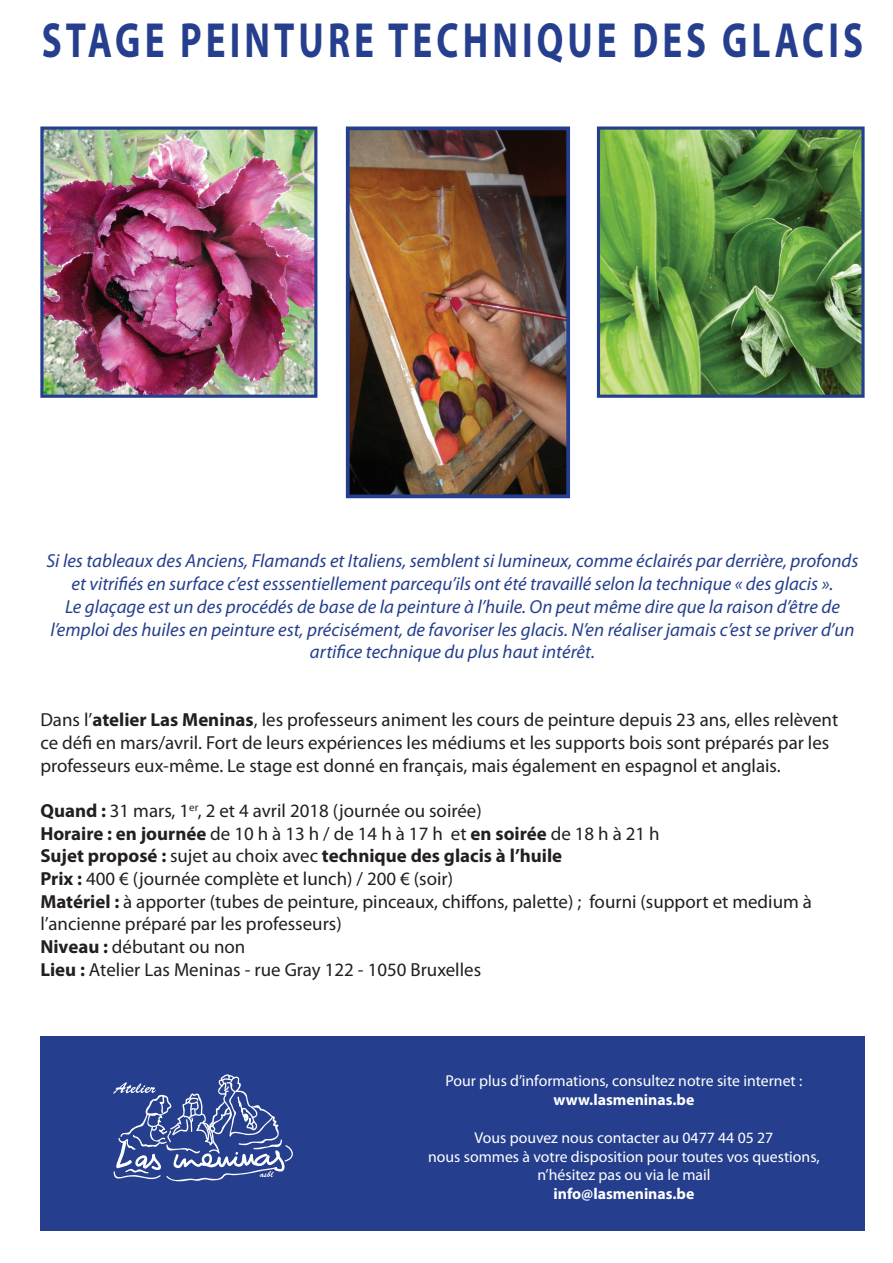
<style>
.page{position:relative;width:893px;height:1263px;background:#fff}
.page>*{position:absolute;margin:0;border:0;box-sizing:border-box;transform-origin:0 0}
.t1{font:700 49.65px "Myriad Pro";letter-spacing:.11em;color:#253f8e;scale:.75 1}
.t2{font:18.9px/22.6px "Myriad Pro";color:#231f20}
.t3{font:italic 18.9px/22.6px "Myriad Pro";color:#253f8e;text-align:center}
.t4{font:15.75px/18.9px "Myriad Pro";color:#fff;text-align:center}
.t5{font:700 15.75px "Myriad Pro";color:#fff}
.s1{font-weight:700}
</style>
<div class="page">
<div style="left:40px;top:1036px;width:343px;height:195px;background:#253f8e"></div>
<img style="left:44px;top:130px;width:269px;height:264px">
<div style="left:40px;top:126px;width:277px;height:272px;border:3px solid #253f8e"></div>
<img style="left:601px;top:130px;width:260px;height:264px">
<div style="left:597px;top:126px;width:268px;height:272px;border:3px solid #253f8e"></div>
<img style="left:351px;top:131px;width:214px;height:362px">
<div style="left:346px;top:126px;width:224px;height:372px;border:4px solid #253f8e"></div>
<div style="left:383px;top:1036px;width:482px;height:195px;background:#253f8e"></div>
<svg style="left:113px;top:1074px;width:180px;height:107px"></svg>
<h1 class="t1" style="left:42px;top:8px;width:1096px">STAGE PEINTURE TECHNIQUE DES GLACIS</h1>
<p class="t3" style="left:46px;top:549px;width:814px">Si les tableaux des Anciens, Flamands et Italiens, semblent si lumineux, comme éclairés par derrière, profonds et vitrifiés en surface c’est esssentiellement parcequ’ils ont été travaillé selon la technique « des glacis ».<br>Le glaçage est un des procédés de base de la peinture à l’huile. On peut même dire que la raison d’être de l’emploi des huiles en peinture est, précisément, de favoriser les glacis. N’en réaliser jamais c’est se priver d’un artifice technique du plus haut intérêt.</p>
<p class="t2" style="left:40px;top:708px;width:799px">Dans l’<span class="s1">atelier Las Meninas</span>, les professeurs animent les cours de peinture depuis 23 ans, elles relèvent ce défi en mars/avril. Fort de leurs expériences les médiums et les supports bois sont préparés par les professeurs eux-même. Le stage est donné en français, mais également en espagnol et anglais.</p>
<p class="t2" style="left:40px;top:799px;width:773px"><span class="s1">Quand :</span> 31 mars, 1<sup>er</sup>, 2 et 4 avril 2018 (journée ou soirée)<br><span class="s1">Horaire : en journée</span> de 10 h à 13 h / de 14 h à 17 h et <span class="s1">en soirée</span> de 18 h à 21 h<br><span class="s1">Sujet proposé :</span> sujet au choix avec <span class="s1">technique des glacis à l’huile<br>Prix :</span> 400 € (journée complète et lunch) / 200 € (soir)<br><span class="s1">Matériel :</span> à apporter (tubes de peinture, pinceaux, chiffons, palette) ; fourni (support et medium à l’ancienne préparé par les professeurs)<br><span class="s1">Niveau :</span> débutant ou non<br><span class="s1">Lieu :</span> Atelier Las Meninas - rue Gray 122 - 1050 Bruxelles</p>
<p class="t4" style="left:445px;top:1071px;width:358px">Pour plus d’informations, consultez notre site internet :</p>
<p class="t5" style="left:553px;top:1089px;width:142px">www.lasmeninas.be</p>
<p class="t4" style="left:428px;top:1128px;width:393px">Vous pouvez nous contacter au 0477 44 05 27<br>nous sommes à votre disposition pour toutes vos questions, n’hésitez pas ou via le mail</p>
<p class="t5" style="left:553px;top:1184px;width:142px">info@lasmeninas.be</p>
</div>
